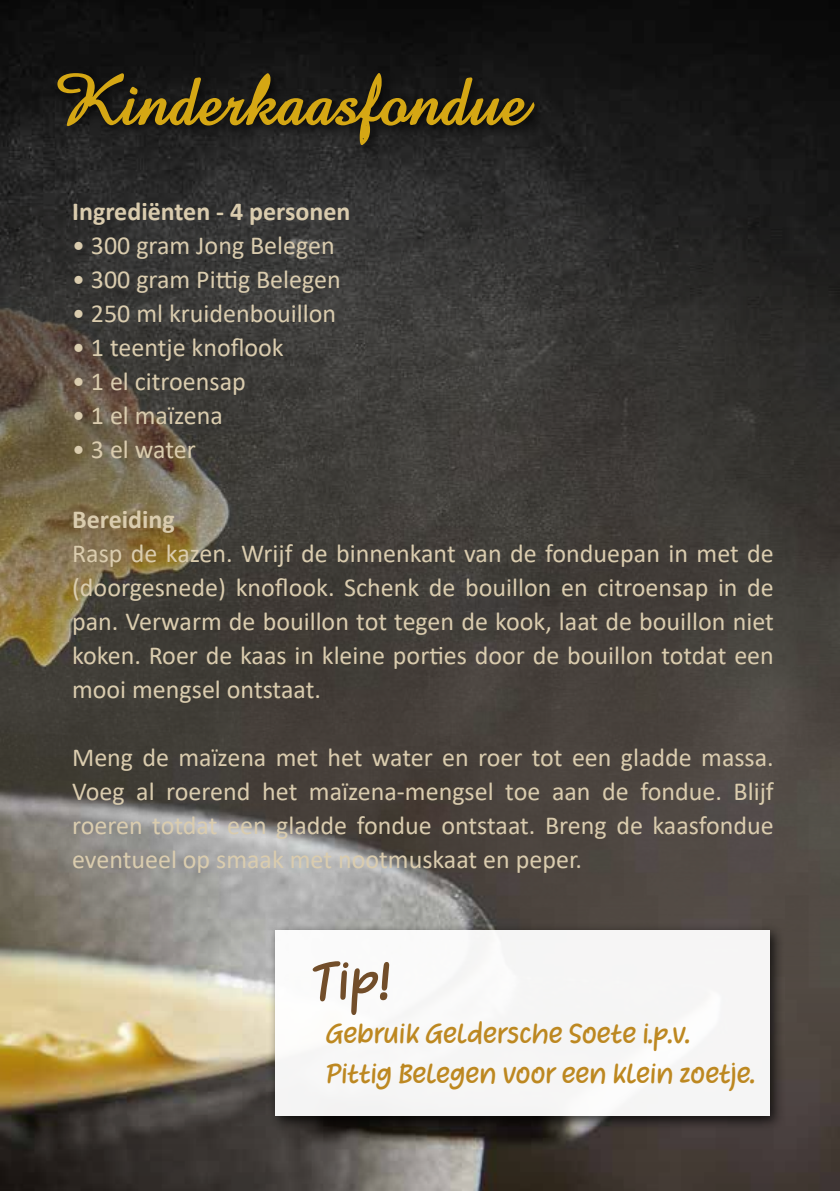
<style>
.page{position:relative;width:840px;height:1191px;background:#fff}
.page>*{position:absolute;margin:0;border:0;box-sizing:border-box;transform-origin:0 0}
.t1{font:700 72px "Amaze";color:#d5a714}
.t2{font:50px "Heart Warming";color:#724e2a}
.t3{font:26px/34px "Calibri";color:#daccae;text-align:justify}
.t4{font:26px/40px "Heart Warming";color:#bd8821}
.t5{font:700 26px "Calibri";color:#daccae}
</style>
<div class="page">
<img style="left:0;top:0;width:839px;height:206px">
<img style="left:0;top:206px;width:839px;height:985px">
<div style="left:51px;top:66px;width:498px;height:93px;background:#000;opacity:.75"></div>
<div style="left:268px;top:923px;width:516px;height:208px;background:#000;opacity:.75"></div>
<div style="left:275px;top:930px;width:494px;height:186px;background:#f6f5f5"></div>
<h1 class="t1" style="left:52px;top:52px;width:476px">Kinderkaasfondue</h1>
<p class="t5" style="left:72px;top:193px;width:280px">Ingrediënten - 4 personen</p>
<p class="t3" style="left:72px;top:228px;width:264px">• 300 gram Jong Belegen</p>
<p class="t3" style="left:72px;top:262px;width:270px">• 300 gram Pittig Belegen</p>
<p class="t3" style="left:72px;top:296px;width:265px">• 250 ml kruidenbouillon</p>
<p class="t3" style="left:72px;top:330px;width:213px">• 1 teentje knoflook</p>
<p class="t3" style="left:72px;top:364px;width:175px">• 1 el citroensap</p>
<p class="t3" style="left:72px;top:398px;width:152px">• 1 el maïzena</p>
<p class="t3" style="left:72px;top:432px;width:125px">• 3 el water</p>
<p class="t5" style="left:72px;top:501px;width:104px">Bereiding</p>
<p class="t3" style="left:72px;top:536px;width:703px">Rasp de kazen. Wrijf de binnenkant van de fonduepan in met de (doorgesnede) knoflook. Schenk de bouillon en citroensap in de pan. Verwarm de bouillon tot tegen de kook, laat de bouillon niet koken. Roer de kaas in kleine porties door de bouillon totdat een mooi mengsel ontstaat.</p>
<p class="t3" style="left:72px;top:740px;width:703px">Meng de maïzena met het water en roer tot een gladde massa.<br>Voeg al roerend het maïzena-mengsel toe aan de fondue. Blijf roeren totdat een gladde fondue ontstaat. Breng de kaasfondue eventueel op smaak met nootmuskaat en peper.</p>
<h2 class="t2" style="left:310px;top:947px;width:80px">Tip!</h2>
<p class="t4" style="left:325px;top:1013px;width:430px">Gebruik Geldersche Soete i.p.v.<br>Pittig Belegen voor een klein zoetje.</p>
</div>
